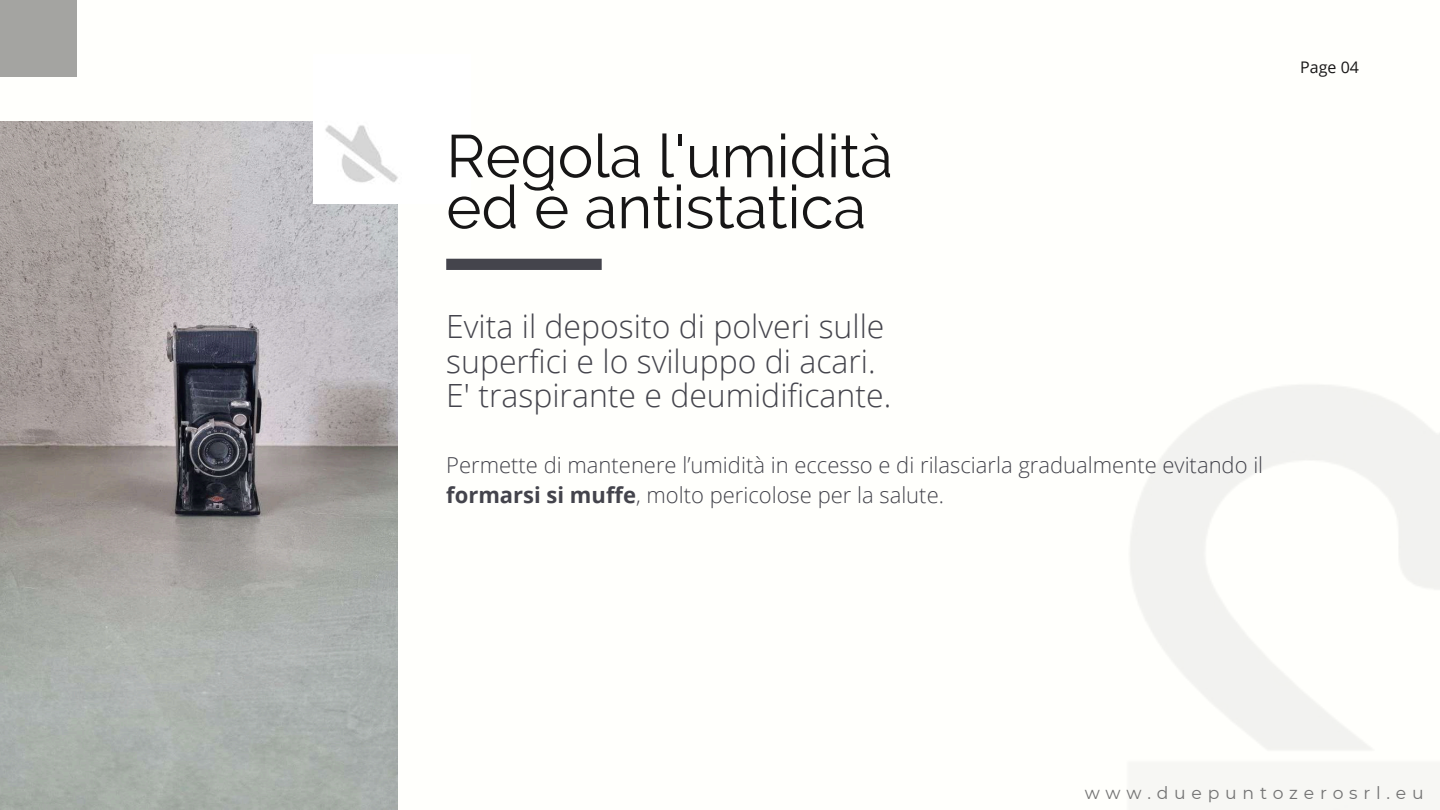
<style>
.page{position:relative;width:1440px;height:810px;background:#fff}
.page>*{position:absolute;margin:0;border:0;box-sizing:border-box;transform-origin:0 0}
.t1{font:60px/51px "Raleway";color:#171616}
.t2{font:300 32px/34.5px "Open Sans";color:#44444c}
.t3{font:300 22px/30.8px "Open Sans";color:#44444c}
.t4{font:17.2px "Montserrat";letter-spacing:.335em;color:#737373}
.t5{font:16px "Open Sans";color:#171616}
.s1{font-weight:700}
</style>
<div class="page">
<div style="left:0;top:0;width:77px;height:77px;background:#a4a4a1"></div>
<img style="left:0;top:122px;width:397px;height:688px">
<div style="left:446px;top:259px;width:156px;height:11px;background:#44444c"></div>
<img style="left:314px;top:122px;width:84px;height:82px">
<h1 class="t1" style="left:446px;top:131px;width:448px">Regola l'umidità ed è antistatica</h1>
<h2 class="t2" style="left:446px;top:309px;width:447px">Evita il deposito di polveri sulle superfici e lo sviluppo di acari.<br>E' traspirante e deumidificante.</h2>
<p class="t3" style="left:446px;top:449px;width:819px">Permette di mantenere l’umidità in eccesso e di rilasciarla gradualmente evitando il <span class="s1">formarsi si muffe</span>, molto pericolose per la salute.</p>
<p class="t5" style="left:1300px;top:56px;width:60px">Page 04</p>
<p class="t4" style="left:1085px;top:783px;width:340px">www.duepuntozerosrl.eu</p>
</div>
